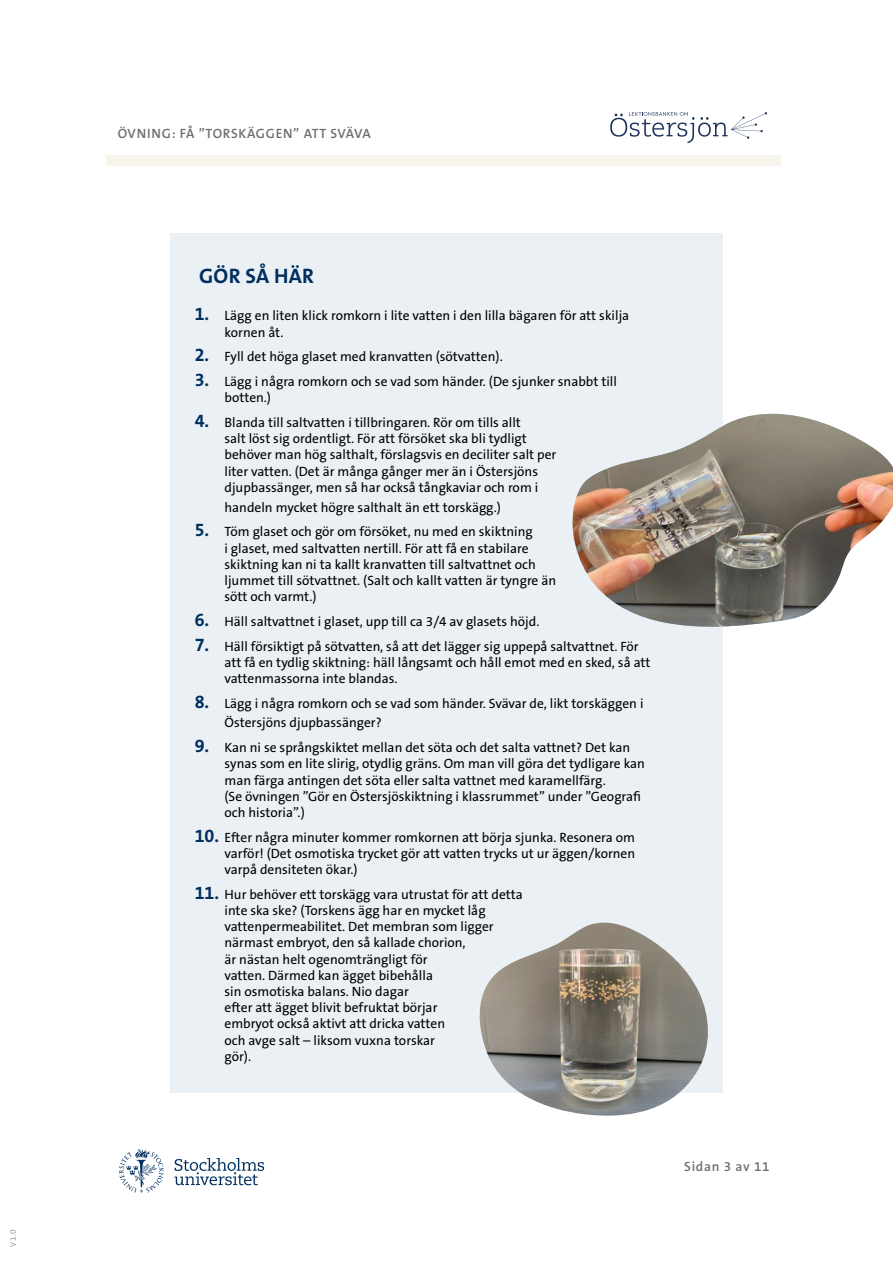
<style>
.page{position:relative;width:893px;height:1263px;background:#fff}
.page>*{position:absolute;margin:0;border:0;box-sizing:border-box;transform-origin:0 0}
.t1{font:700 21px "The Sans B W7";letter-spacing:.015em;color:#002f5f}
.t2{font:13.5px/16.2px "The Sans B W5 Plain";color:#000}
.t3{font:600 13.5px "The Sans B W6";letter-spacing:.05em;color:#706f6f}
.t4{font:8.25px "The Sans B W5 Plain";color:#9d9d9c}
.s1{font-family:"The Sans B W7";font-weight:700;font-size:18px;color:#002f5f}
</style>
<div class="page">
<div style="left:170px;top:234px;width:553px;height:859px;background:#ebf0f5"></div>
<div style="left:106px;top:155px;width:675px;height:11px;background:#f7f4ec"></div>
<svg style="left:610px;top:112px;width:157px;height:31px"></svg>
<svg style="left:119px;top:1149px;width:45px;height:44px"></svg>
<svg style="left:174px;top:1158px;width:90px;height:27px"></svg>
<img style="left:573px;top:414px;width:320px;height:213px">
<img style="left:479px;top:922px;width:229px;height:194px">
<p class="t4" style="left:8px;top:1247px;width:19px;rotate:-90deg">V1.0</p>
<p class="t3" style="left:118px;top:124px;width:255px">ÖVNING: FÅ ”TORSKÄGGEN” ATT SVÄVA</p>
<h1 class="t1" style="left:199px;top:262px;width:117px">GÖR SÅ HÄR</h1>
<p class="t2" style="left:225px;top:308px;width:406px;text-indent:-30px"><span class="s1">1.</span> Lägg en liten klick romkorn i lite vatten i den lilla bägaren för att skilja kornen åt.</p>
<p class="t2" style="left:195px;top:349px;width:309px"><span class="s1">2.</span> Fyll det höga glaset med kranvatten (sötvatten).</p>
<p class="t2" style="left:225px;top:373px;width:394px;text-indent:-30px"><span class="s1">3.</span> Lägg i några romkorn och se vad som händer. (De sjunker snabbt till botten.)</p>
<p class="t2" style="left:225px;top:414px;width:333px;text-indent:-30px"><span class="s1">4.</span> Blanda till saltvatten i tillbringaren. Rör om tills allt<br>salt löst sig ordentligt. För att försöket ska bli tydligt behöver man hög salthalt, förslagsvis en deciliter salt per liter vatten. (Det är många gånger mer än i Östersjöns djupbassänger, men så har också tångkaviar och rom i</p>
<p class="t2" style="left:225px;top:499px;width:278px">handeln mycket högre salthalt än ett torskägg.)</p>
<p class="t2" style="left:225px;top:524px;width:333px;text-indent:-30px"><span class="s1">5.</span> Töm glaset och gör om försöket, nu med en skiktning<br>i glaset, med saltvatten nertill. För att få en stabilare skiktning kan ni ta kallt kranvatten till saltvattnet och ljummet till sötvattnet. (Salt och kallt vatten är tyngre än sött och varmt.)</p>
<p class="t2" style="left:195px;top:613px;width:346px"><span class="s1">6.</span> Häll saltvattnet i glaset, upp till ca 3/4 av glasets höjd.</p>
<p class="t2" style="left:225px;top:638px;width:428px;text-indent:-30px"><span class="s1">7.</span> Häll försiktigt på sötvatten, så att det lägger sig uppepå saltvattnet. För att få en tydlig skiktning: häll långsamt och håll emot med en sked, så att vattenmassorna inte blandas.</p>
<p class="t2" style="left:225px;top:693px;width:420px;line-height:19.8px;text-indent:-30px"><span class="s1">8.</span> Lägg i några romkorn och se vad som händer. Svävar de, likt torskäggen i<br>Östersjöns djupbassänger?</p>
<p class="t2" style="left:225px;top:739px;width:422px;text-indent:-30px"><span class="s1">9.</span> Kan ni se språngskiktet mellan det söta och det salta vattnet? Det kan synas som en lite slirig, otydlig gräns. Om man vill göra det tydligare kan man färga antingen det söta eller salta vattnet med karamellfärg.<br>(Se övningen ”Gör en Östersjöskiktning i klassrummet” under ”Geografi och historia”.)</p>
<p class="t2" style="left:225px;top:829px;width:412px;text-align:justify;text-indent:-30px"><span class="s1">10.</span> Efter några minuter kommer romkornen att börja sjunka. Resonera om varför! (Det osmotiska trycket gör att vatten trycks ut ur äggen/kornen varpå densiteten ökar.)</p>
<p class="t2" style="left:225px;top:886px;width:300px;text-indent:-30px"><span class="s1">11.</span> Hur behöver ett torskägg vara utrustat för att detta inte ska ske? (Torskens ägg har en mycket låg vattenpermeabilitet. Det membran som ligger närmast embryot, den så kallade chorion,<br>är nästan helt ogenomträngligt för<br>vatten. Därmed kan ägget bibehålla<br>sin osmotiska balans. Nio dagar<br>efter att ägget blivit befruktat börjar<br>embryot också aktivt att dricka vatten<br>och avge salt – liksom vuxna torskar<br>gör).</p>
<p class="t3" style="left:684px;top:1157px;width:87px">Sidan 3 av 11</p>
</div>
